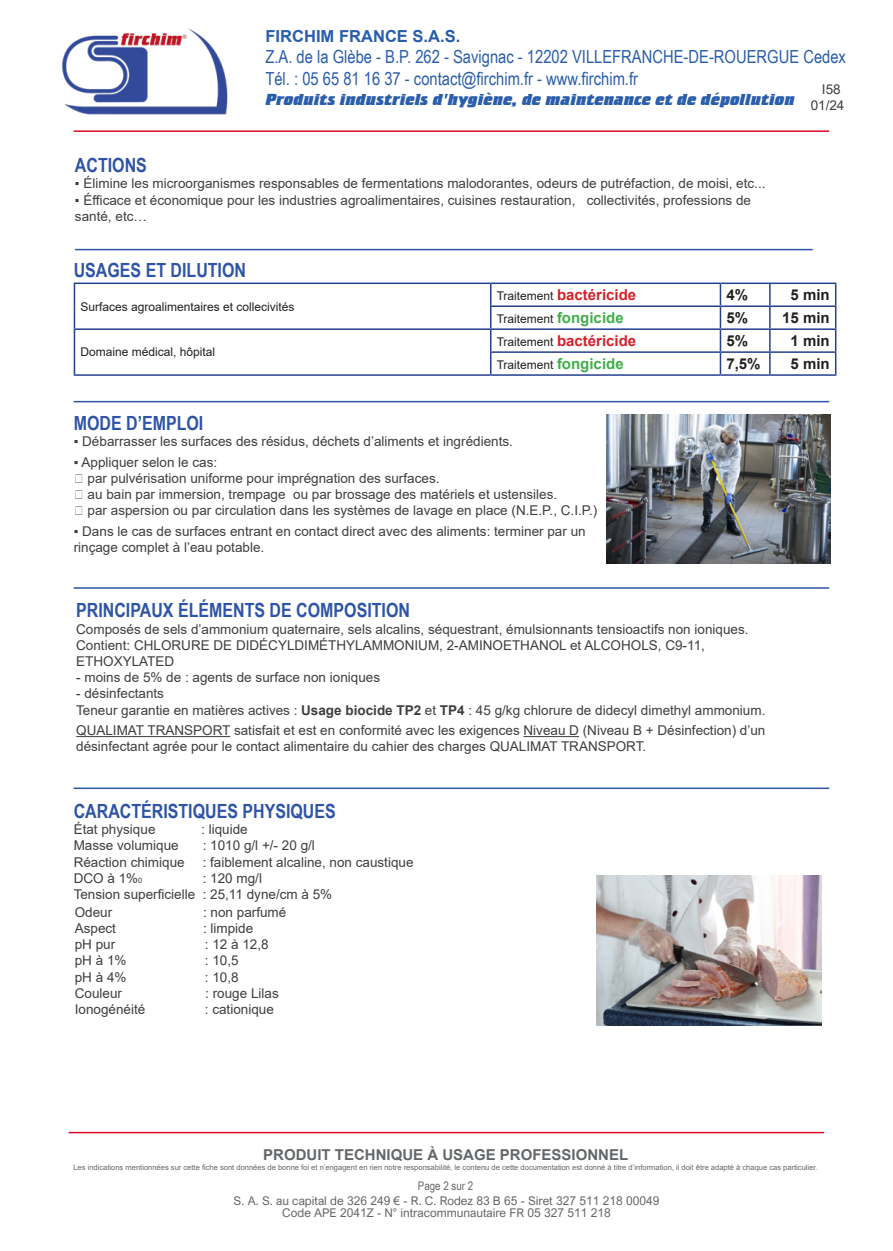
<style>
.page{position:relative;width:893px;height:1251px;background:#fff}
.page>*{position:absolute;margin:0;border:0;box-sizing:border-box;transform-origin:0 0}
.t1{font:700 19.5px "Arial Narrow";color:#2e54a5}
.t2{font:700 19.5px "Arial Narrow";color:#2f54a5}
.t3{font:18px "Arial Narrow";color:#2a5dab}
.t4{font:16.5px "Crillee Extra Bold Italic Plain";color:#2a5dab}
.t5{font:700 16.5px "Arial";color:#2a5dab}
.t6{font:700 15px "Arial";color:#d1232a}
.t7{font:700 15px "Arial";color:#646769}
.t8{font:700 15px "Arial";color:#231f20}
.Style_de_paragraphe_1{font:13.5px/16.2px "Arial";color:#3e3e3f}
.t9{font:12px "Arial Nova";color:#646769}
.t10{font:12px "Arial";color:#231f20}
.t11{font:11.85px "Arial Narrow";color:#646769}
.t12{font:7.5px "Arial";color:#646769}
.s1{font-weight:400;font-size:12px;color:#231f20}
.s2{font-weight:700;font-size:15px;color:#40ae49}
.s3{font-weight:700}
.s4{font-size:7.5px}
</style>
<div class="page">
<hr style="left:76px;top:736px;width:154px;height:1px;background:#3e3e3f">
<hr style="left:523px;top:736px;width:56px;height:1px;background:#3e3e3f">
<hr style="left:74px;top:787px;width:755px;height:1px;background:#2e54a5">
<hr style="left:74px;top:401px;width:755px;height:1px;background:#2e54a5">
<img style="left:61px;top:28px;width:167px;height:87px">
<hr style="left:74px;top:130px;width:755px;height:2px;background:#d90727">
<hr style="left:69px;top:1131px;width:755px;height:2px;background:#d90727">
<hr style="left:74px;top:328px;width:417px;height:2px;background:#253f8e">
<svg style="left:74px;top:284px;width:1px;height:90px"></svg>
<hr style="left:74px;top:374px;width:417px;height:2px;background:#253f8e">
<hr style="left:74px;top:282px;width:417px;height:2px;background:#253f8e">
<hr style="left:490px;top:305px;width:230px;height:2px;background:#253f8e">
<hr style="left:720px;top:305px;width:50px;height:2px;background:#253f8e">
<hr style="left:770px;top:305px;width:66px;height:2px;background:#253f8e">
<hr style="left:491px;top:328px;width:229px;height:2px;background:#253f8e">
<hr style="left:720px;top:328px;width:50px;height:2px;background:#253f8e">
<hr style="left:770px;top:328px;width:66px;height:2px;background:#253f8e">
<hr style="left:491px;top:282px;width:229px;height:2px;background:#253f8e">
<hr style="left:720px;top:282px;width:50px;height:2px;background:#253f8e">
<hr style="left:770px;top:282px;width:66px;height:2px;background:#253f8e">
<hr style="left:769px;top:284px;width:2px;height:21px;background:#253f8e">
<hr style="left:769px;top:307px;width:2px;height:21px;background:#253f8e">
<hr style="left:769px;top:330px;width:2px;height:21px;background:#253f8e">
<svg style="left:490px;top:284px;width:1px;height:90px"></svg>
<svg style="left:720px;top:284px;width:1px;height:90px"></svg>
<hr style="left:769px;top:353px;width:2px;height:21px;background:#253f8e">
<svg style="left:835px;top:284px;width:1px;height:90px"></svg>
<hr style="left:491px;top:374px;width:229px;height:2px;background:#253f8e">
<hr style="left:720px;top:374px;width:50px;height:2px;background:#253f8e">
<hr style="left:770px;top:374px;width:66px;height:2px;background:#253f8e">
<hr style="left:490px;top:351px;width:230px;height:2px;background:#253f8e">
<hr style="left:720px;top:351px;width:50px;height:2px;background:#253f8e">
<hr style="left:770px;top:351px;width:66px;height:2px;background:#253f8e">
<hr style="left:74px;top:587px;width:755px;height:1px;background:#2e54a5">
<img style="left:606px;top:414px;width:225px;height:149px">
<img style="left:596px;top:875px;width:226px;height:149px">
<hr style="left:75px;top:249px;width:738px;height:1px;background:#2e54a5">
<p class="t5" style="left:265px;top:24px;width:197px">FIRCHIM FRANCE S.A.S.</p>
<p class="t3" style="left:265px;top:44px;width:582px">Z.A. de la Glèbe - B.P. 262 - Savignac - 12202 VILLEFRANCHE-DE-ROUERGUE Cedex</p>
<p class="t3" style="left:265px;top:65px;width:374px">Tél. : 05 65 81 16 37 - contact@firchim.fr - www.firchim.fr</p>
<p class="t4" style="left:265px;top:89px;width:531px">Produits industriels d'hygiène, de maintenance et de dépollution</p>
<p class="Style_de_paragraphe_1" style="left:822px;top:81px;width:20px">I58</p>
<p class="Style_de_paragraphe_1" style="left:811px;top:97px;width:35px">01/24</p>
<p class="t2" style="left:75px;top:150px;width:73px">ACTIONS</p>
<p class="Style_de_paragraphe_1" style="left:75px;top:175px;width:692px">▪ Élimine les microorganismes responsables de fermentations malodorantes, odeurs de putréfaction, de moisi, etc...</p>
<p class="Style_de_paragraphe_1" style="left:75px;top:192px;width:677px">▪ Éfficace et économique pour les industries agroalimentaires, cuisines restauration, collectivités, professions de santé, etc…</p>
<p class="t1" style="left:74px;top:255px;width:174px">USAGES ET DILUTION</p>
<p class="t10" style="left:80px;top:298px;width:216px">Surfaces agroalimentaires et collecivités</p>
<p class="t10" style="left:80px;top:344px;width:136px">Domaine médical, hôpital</p>
<p class="t6" style="left:497px;top:284px;width:141px"><span class="s1">Traitement</span> bactéricide</p>
<p class="t8" style="left:726px;top:284px;width:23px">4%</p>
<p class="t8" style="left:790px;top:284px;width:41px">5 min</p>
<p class="t10" style="left:497px;top:310px;width:128px">Traitement <span class="s2">fongicide</span></p>
<p class="t8" style="left:726px;top:307px;width:23px">5%</p>
<p class="t8" style="left:782px;top:307px;width:49px">15 min</p>
<p class="t6" style="left:497px;top:330px;width:141px"><span class="s1">Traitement</span> bactéricide</p>
<p class="t8" style="left:726px;top:330px;width:23px">5%</p>
<p class="t8" style="left:790px;top:330px;width:41px">1 min</p>
<p class="t10" style="left:497px;top:356px;width:128px">Traitement <span class="s2">fongicide</span></p>
<p class="t8" style="left:726px;top:353px;width:36px">7,5%</p>
<p class="t8" style="left:790px;top:353px;width:41px">5 min</p>
<p class="t1" style="left:74px;top:408px;width:131px">MODE D’EMPLOI</p>
<p class="Style_de_paragraphe_1" style="left:74px;top:433px;width:441px">▪ Débarrasser les surfaces des résidus, déchets d’aliments et ingrédients.</p>
<p class="Style_de_paragraphe_1" style="left:74px;top:453px;width:145px">▪ Appliquer selon le cas:</p>
<p class="Style_de_paragraphe_1" style="left:74px;top:470px;width:367px">❑ par pulvérisation uniforme pour imprégnation des surfaces.</p>
<p class="Style_de_paragraphe_1" style="left:74px;top:486px;width:485px">❑ au bain par immersion, trempage ou par brossage des matériels et ustensiles.</p>
<p class="Style_de_paragraphe_1" style="left:74px;top:502px;width:525px">❑ par aspersion ou par circulation dans les systèmes de lavage en place (N.E.P., C.I.P.)</p>
<p class="Style_de_paragraphe_1" style="left:74px;top:522px;width:514px">▪ Dans le cas de surfaces entrant en contact direct avec des aliments: terminer par un rinçage complet à l’eau potable.</p>
<p class="t1" style="left:76px;top:595px;width:335px">PRINCIPAUX ÉLÉMENTS DE COMPOSITION</p>
<p class="Style_de_paragraphe_1" style="left:76px;top:620px;width:674px">Composés de sels d’ammonium quaternaire, sels alcalins, séquestrant, émulsionnants tensioactifs non ioniques.</p>
<p class="Style_de_paragraphe_1" style="left:76px;top:636px;width:630px">Contient: CHLORURE DE DIDÉCYLDIMÉTHYLAMMONIUM, 2-AMINOETHANOL et ALCOHOLS, C9-11,<br>ETHOXYLATED</p>
<p class="Style_de_paragraphe_1" style="left:76px;top:669px;width:305px">- moins de 5% de : agents de surface non ioniques</p>
<p class="Style_de_paragraphe_1" style="left:76px;top:685px;width:89px">- désinfectants</p>
<p class="Style_de_paragraphe_1" style="left:76px;top:701px;width:691px">Teneur garantie en matières actives : <span class="s3">Usage biocide TP2</span> et <span class="s3">TP4</span> : 45 g/kg chlorure de didecyl dimethyl ammonium.</p>
<p class="Style_de_paragraphe_1" style="left:76px;top:722px;width:691px">QUALIMAT TRANSPORT satisfait et est en conformité avec les exigences Niveau D (Niveau B + Désinfection) d’un</p>
<p class="Style_de_paragraphe_1" style="left:76px;top:738px;width:572px">désinfectant agrée pour le contact alimentaire du cahier des charges QUALIMAT TRANSPORT.</p>
<p class="t1" style="left:74px;top:796px;width:264px">CARACTÉRISTIQUES PHYSIQUES</p>
<p class="Style_de_paragraphe_1" style="left:74px;top:821px;width:83px">État physique</p>
<p class="Style_de_paragraphe_1" style="left:201px;top:821px;width:48px">: liquide</p>
<p class="Style_de_paragraphe_1" style="left:74px;top:837px;width:107px">Masse volumique</p>
<p class="Style_de_paragraphe_1" style="left:203px;top:837px;width:114px">: 1010 g/l +/- 20 g/l</p>
<p class="Style_de_paragraphe_1" style="left:74px;top:853px;width:113px">Réaction chimique</p>
<p class="Style_de_paragraphe_1" style="left:203px;top:853px;width:212px">: faiblement alcaline, non caustique</p>
<p class="Style_de_paragraphe_1" style="left:74px;top:869px;width:70px">DCO à 1%<span class="s4">0</span></p>
<p class="Style_de_paragraphe_1" style="left:203px;top:869px;width:61px">: 120 mg/l</p>
<p class="Style_de_paragraphe_1" style="left:74px;top:885px;width:260px">Tension superficielle : 25,11 dyne/cm à 5%</p>
<p class="Style_de_paragraphe_1" style="left:75px;top:903px;width:39px">Odeur</p>
<p class="Style_de_paragraphe_1" style="left:203px;top:903px;width:85px">: non parfumé</p>
<p class="Style_de_paragraphe_1" style="left:75px;top:919px;width:43px">Aspect</p>
<p class="Style_de_paragraphe_1" style="left:203px;top:919px;width:52px">: limpide</p>
<p class="Style_de_paragraphe_1" style="left:75px;top:936px;width:42px">pH pur</p>
<p class="Style_de_paragraphe_1" style="left:205px;top:936px;width:65px">: 12 à 12,8</p>
<p class="Style_de_paragraphe_1" style="left:75px;top:952px;width:53px">pH à 1%</p>
<p class="Style_de_paragraphe_1" style="left:205px;top:952px;width:35px">: 10,5</p>
<p class="Style_de_paragraphe_1" style="left:75px;top:968px;width:53px">pH à 4%</p>
<p class="Style_de_paragraphe_1" style="left:205px;top:968px;width:35px">: 10,8</p>
<p class="Style_de_paragraphe_1" style="left:75px;top:984px;width:49px">Couleur</p>
<p class="Style_de_paragraphe_1" style="left:205px;top:984px;width:75px">: rouge Lilas</p>
<p class="Style_de_paragraphe_1" style="left:75px;top:1000px;width:72px">Ionogénéité</p>
<p class="Style_de_paragraphe_1" style="left:205px;top:1000px;width:71px">: cationique</p>
<p class="t7" style="left:263px;top:1143px;width:367px">PRODUIT TECHNIQUE À USAGE PROFESSIONNEL</p>
<p class="t12" style="left:73px;top:1162px;width:746px">Les indications mentionnées sur cette fiche sont données de bonne foi et n’engagent en rien notre responsabilité, le contenu de cette documentation est donné à titre d’information, il doit être adapté à chaque cas particulier.</p>
<p class="t11" style="left:418px;top:1176px;width:57px">Page 2 sur 2</p>
<p class="t9" style="left:234px;top:1193px;width:427px">S. A. S. au capital de 326 249 € - R. C. Rodez 83 B 65 - Siret 327 511 218 00049</p>
<p class="t9" style="left:282px;top:1205px;width:330px">Code APE 2041Z - N° intracommunautaire FR 05 327 511 218</p>
</div>
